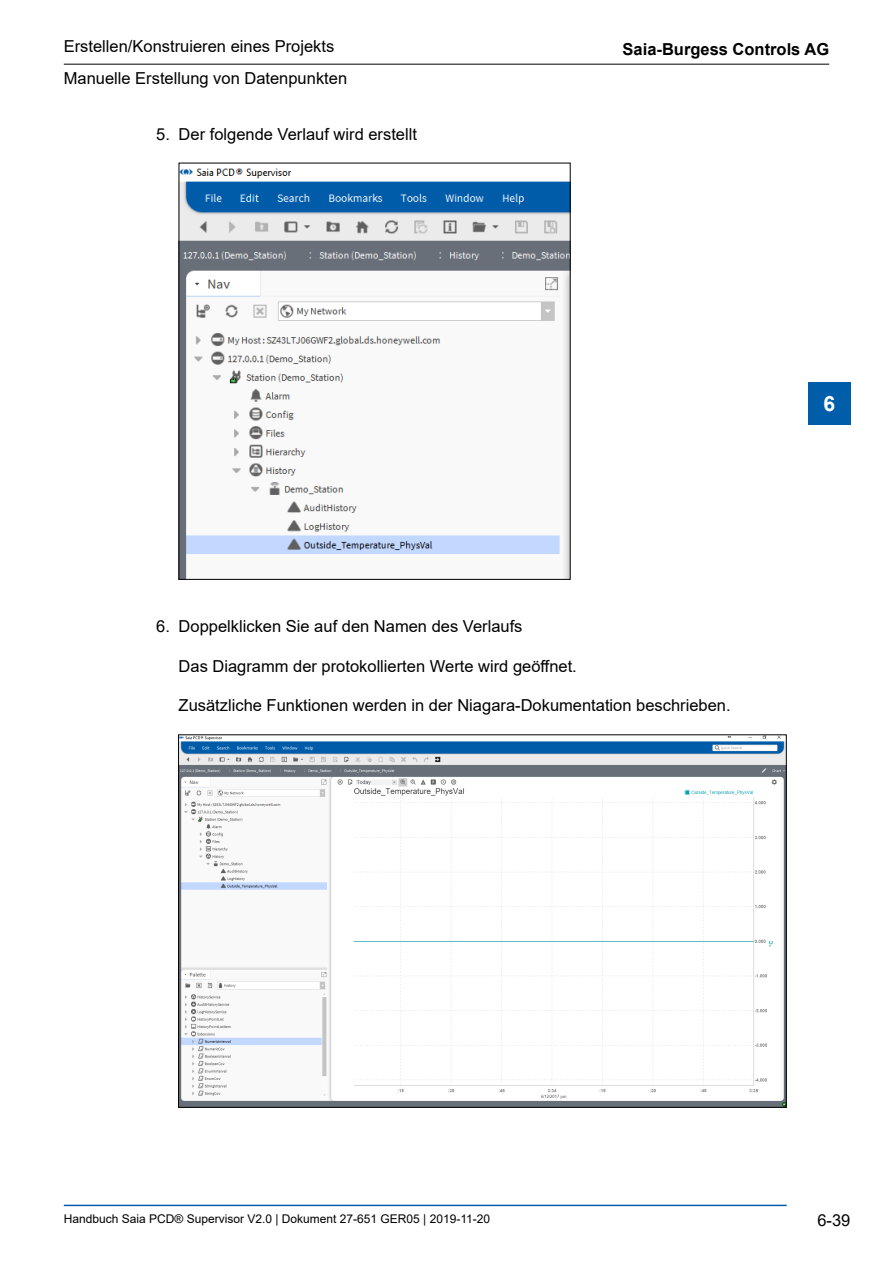
<style>
.page{position:relative;width:893px;height:1263px;background:#fff}
.page>*{position:absolute;margin:0;border:0;box-sizing:border-box;transform-origin:0 0}
.t1{font:700 21px "Arial";color:#fff}
.t2{font:16.5px "Arial";color:#000}
.t3{font:700 16.5px "Arial";color:#000}
.t4{font:12px "Arial";color:#000}
</style>
<div class="page">
<hr style="left:64px;top:1205px;width:723px;height:1px;background:#005da9">
<hr style="left:64px;top:64px;width:765px;height:1px;background:#000">
<div style="left:808px;top:383px;width:42px;height:42px;background:#005da9"></div>
<img style="left:181px;top:168px;width:388px;height:410px">
<img style="left:180px;top:736px;width:605px;height:370px">
<p class="t2" style="left:64px;top:35px;width:272px">Erstellen/Konstruieren eines Projekts</p>
<p class="t2" style="left:64px;top:67px;width:285px">Manuelle Erstellung von Datenpunkten</p>
<p class="t2" style="left:156px;top:122px;width:262px">5. Der folgende Verlauf wird erstellt</p>
<p class="t3" style="left:623px;top:37px;width:208px">Saia-Burgess Controls AG</p>
<p class="t1" style="left:823px;top:389px;width:13px">6</p>
<p class="t2" style="left:156px;top:615px;width:368px">6. Doppelklicken Sie auf den Namen des Verlaufs</p>
<p class="t2" style="left:179px;top:654px;width:400px">Das Diagramm der protokollierten Werte wird geöffnet.</p>
<p class="t2" style="left:179px;top:694px;width:554px">Zusätzliche Funktionen werden in der Niagara-Dokumentation beschrieben.</p>
<p class="t4" style="left:64px;top:1211px;width:428px">Handbuch Saia PCD® Supervisor V2.0 | Dokument 27-651 GER05 | 2019-11-20</p>
<p class="t2" style="left:817px;top:1209px;width:35px">6-39</p>
</div>
